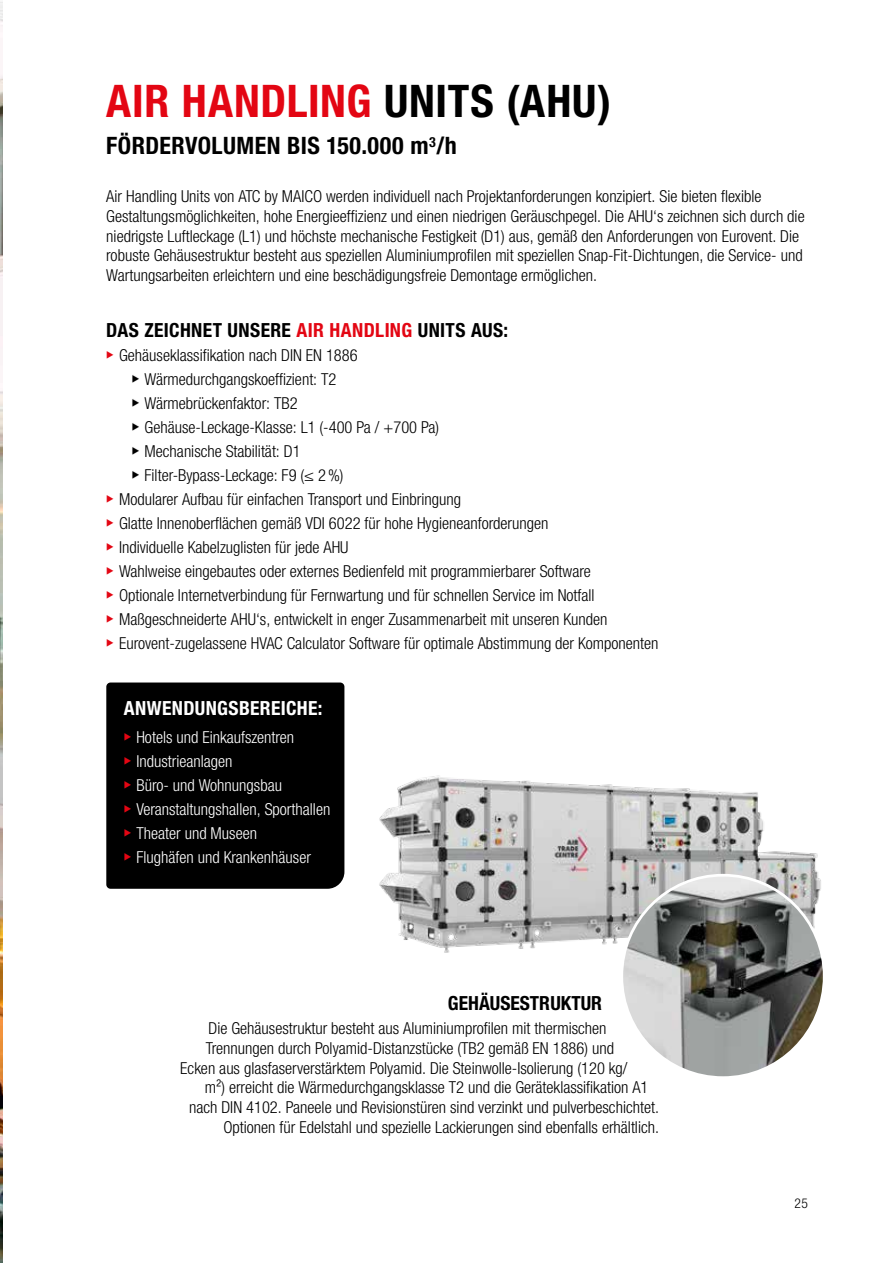
<style>
.page{position:relative;width:893px;height:1263px;background:#fff}
.page>*{position:absolute;margin:0;border:0;box-sizing:border-box;transform-origin:0 0}
.t1{font:700 condensed 45px "Helvetica Neue LTW1 G";letter-spacing:.015em;color:#e30613}
.t2{font:700 condensed 24px "Helvetica Neue LTW1 G";letter-spacing:.02em;color:#000}
.t3{font:700 condensed 19.5px "Helvetica Neue LTW1 G";letter-spacing:.015em;color:#000}
.t4{font:700 condensed 19.5px "Helvetica Neue LTW1 G";letter-spacing:.02em;color:#fff}
.t5{font:300 condensed 16.5px/19.8px "Helvetica Neue LTW1 G";color:#000}
.t6{font:300 condensed 16.5px/24px "Helvetica Neue LTW1 G";color:#fff}
.t7{font:300 condensed 13.5px "Helvetica Neue LTW1 G";color:#000}
.s1{color:#000}
.s2{color:#e30613}
</style>
<div class="page">
<img style="left:0;top:2px;width:2px;height:1261px">
<div style="left:106px;top:682px;width:238px;height:207px;background:#000"></div>
<img style="left:379px;top:775px;width:442px;height:178px">
<img style="left:622px;top:875px;width:202px;height:203px;border-radius:101px">
<svg style="left:124px;top:733px;width:7px;height:8px"></svg>
<svg style="left:124px;top:757px;width:7px;height:8px"></svg>
<svg style="left:124px;top:781px;width:7px;height:8px"></svg>
<svg style="left:124px;top:805px;width:7px;height:8px"></svg>
<svg style="left:124px;top:829px;width:7px;height:8px"></svg>
<svg style="left:124px;top:853px;width:7px;height:8px"></svg>
<h1 class="t1" style="left:106px;top:74px;width:506px">AIR HANDLING <span class="s1">UNITS (AHU)</span></h1>
<h2 class="t2" style="left:106px;top:132px;width:352px">FÖRDERVOLUMEN BIS 150.000 m<sup>3</sup>/h</h2>
<p class="t5" style="left:106px;top:186px;width:700px">Air Handling Units von ATC by MAICO werden individuell nach Projektanforderungen konzipiert. Sie bieten flexible Gestaltungsmöglichkeiten, hohe Energieeffizienz und einen niedrigen Geräuschpegel. Die AHU‘s zeichnen sich durch die niedrigste Luftleckage (L1) und höchste mechanische Festigkeit (D1) aus, gemäß den Anforderungen von Eurovent. Die robuste Gehäusestruktur besteht aus speziellen Aluminiumprofilen mit speziellen Snap-Fit-Dichtungen, die Service- und Wartungsarbeiten erleichtern und eine beschädigungsfreie Demontage ermöglichen.</p>
<p class="t3" style="left:106px;top:318px;width:403px">DAS ZEICHNET UNSERE <span class="s2">AIR HANDLING</span> UNITS AUS:</p>
<p class="t5" style="left:119px;top:345px;width:240px">Gehäuseklassifikation nach DIN EN 1886</p>
<p class="t5" style="left:145px;top:369px;width:193px">Wärmedurchgangskoeffizient: T2</p>
<p class="t5" style="left:145px;top:393px;width:155px">Wärmebrückenfaktor: TB2</p>
<p class="t5" style="left:145px;top:417px;width:296px">Gehäuse-Leckage-Klasse: L1 (-400 Pa / +700 Pa)</p>
<p class="t5" style="left:145px;top:441px;width:158px">Mechanische Stabilität: D1</p>
<p class="t5" style="left:145px;top:465px;width:201px">Filter-Bypass-Leckage: F9 (≤ 2%)</p>
<p class="t5" style="left:119px;top:489px;width:343px">Modularer Aufbau für einfachen Transport und Einbringung</p>
<p class="t5" style="left:119px;top:513px;width:431px">Glatte Innenoberflächen gemäß VDI 6022 für hohe Hygieneanforderungen</p>
<p class="t5" style="left:119px;top:537px;width:231px">Individuelle Kabelzuglisten für jede AHU</p>
<p class="t5" style="left:119px;top:561px;width:473px">Wahlweise eingebautes oder externes Bedienfeld mit programmierbarer Software</p>
<p class="t5" style="left:119px;top:586px;width:477px">Optionale Internetverbindung für Fernwartung und für schnellen Service im Notfall</p>
<p class="t5" style="left:119px;top:610px;width:490px">Maßgeschneiderte AHU‘s, entwickelt in enger Zusammenarbeit mit unseren Kunden</p>
<p class="t5" style="left:119px;top:634px;width:541px">Eurovent-zugelassene HVAC Calculator Software für optimale Abstimmung der Komponenten</p>
<p class="t4" style="left:124px;top:696px;width:200px">ANWENDUNGSBEREICHE:</p>
<p class="t6" style="left:136px;top:725px;width:195px">Hotels und Einkaufszentren<br>Industrieanlagen<br>Büro- und Wohnungsbau<br>Veranstaltungshallen, Sporthallen<br>Theater und Museen<br>Flughäfen und Krankenhäuser</p>
<p class="t3" style="left:448px;top:991px;width:156px">GEHÄUSESTRUKTUR</p>
<p class="t5" style="left:209px;top:1018px;width:399px">Die Gehäusestruktur besteht aus Aluminiumprofilen mit thermischen</p>
<p class="t5" style="left:206px;top:1038px;width:410px">Trennungen durch Polyamid-Distanzstücke (TB2 gemäß EN 1886) und</p>
<p class="t5" style="left:180px;top:1058px;width:449px">Ecken aus glasfaserverstärktem Polyamid. Die Steinwolle-Isolierung (120 kg/</p>
<p class="t5" style="left:205px;top:1078px;width:445px">m²) erreicht die Wärmedurchgangsklasse T2 und die Geräteklassifikation A1</p>
<p class="t5" style="left:189px;top:1097px;width:471px">nach DIN 4102. Paneele und Revisionstüren sind verzinkt und pulverbeschichtet.</p>
<p class="t5" style="left:223px;top:1117px;width:437px">Optionen für Edelstahl und spezielle Lackierungen sind ebenfalls erhältlich.</p>
<p class="t7" style="left:794px;top:1195px;width:15px">25</p>
</div>
